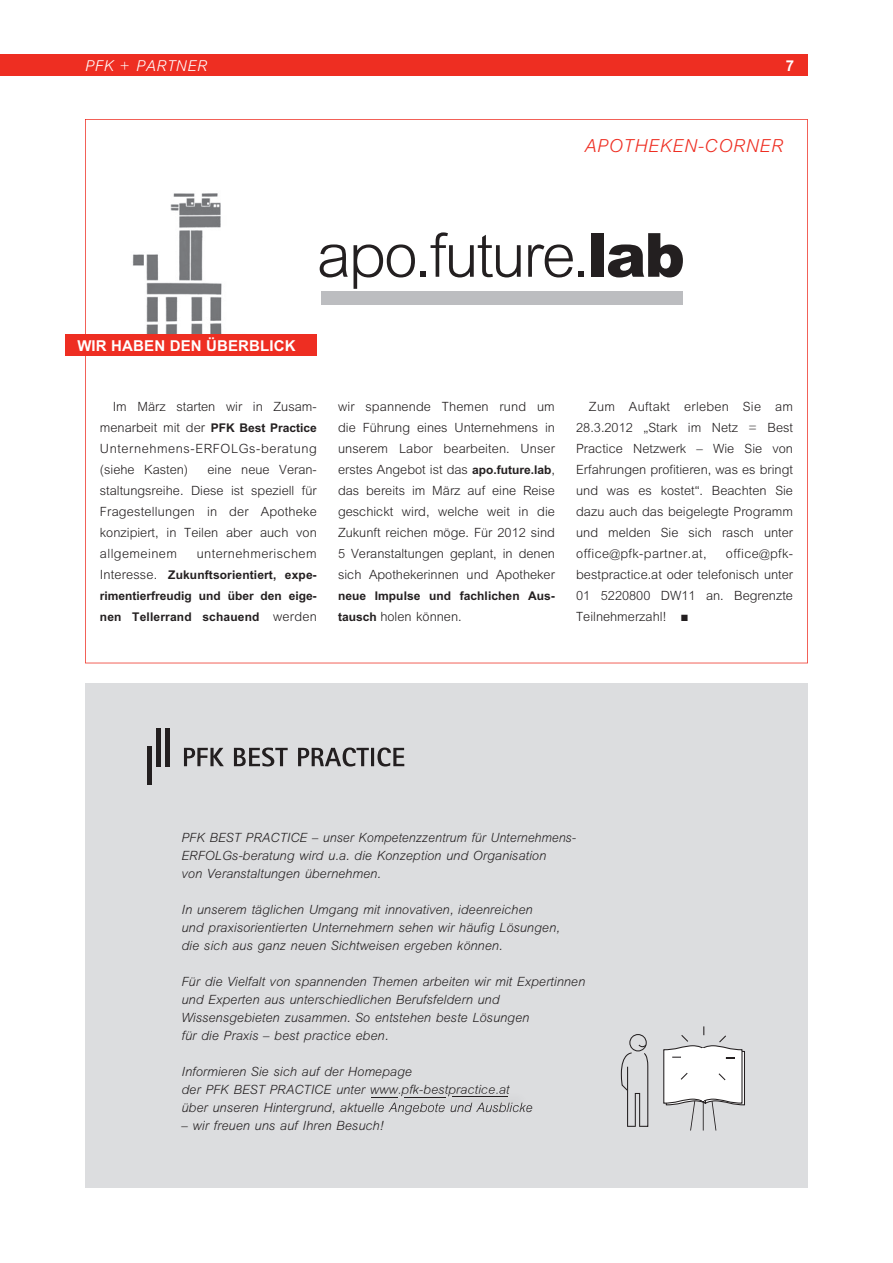
<style>
.page{position:relative;width:893px;height:1263px;background:#fff}
.page>*{position:absolute;margin:0;border:0;box-sizing:border-box;transform-origin:0 0}
.t1{font:300 60.9px "M Arial";letter-spacing:-.03em;color:#231f20}
.t2{font:italic 300 18px "M Arial";letter-spacing:.04em;color:#ee2e22}
.t3{font:700 15px "M Arial";letter-spacing:.01em;color:#fff}
.t4{font:italic 300 15px "M Arial";letter-spacing:.04em;color:#fff}
.t5{font:300 12.75px/21px "M Arial";color:#231f20;text-align:justify}
.t6{font:italic 300 12.75px/18px "M Arial";color:#231f20}
.t7{font:300 12.75px "M Arial";letter-spacing:.03em;color:#231f20}
.t8{font:700 12px/21px "M Arial";letter-spacing:.005em;color:#231f20;text-align:justify}
.s1{font-weight:900}
.s2{font-weight:700;font-size:12px}
.s3{font-weight:300;font-size:12.75px}
</style>
<div class="page">
<svg style="left:85px;top:119px;width:723px;height:544px"></svg>
<div style="left:85px;top:683px;width:723px;height:504px;background:#dcdddf"></div>
<div style="left:0;top:54px;width:808px;height:21px;background:#ee2e22"></div>
<svg style="left:621px;top:1034px;width:27px;height:93px"></svg>
<svg style="left:663px;top:1026px;width:82px;height:104px"></svg>
<div style="left:321px;top:291px;width:362px;height:14px;background:#bcbdc0"></div>
<svg style="left:184px;top:747px;width:220px;height:19px"></svg>
<hr style="left:166px;top:728px;width:4px;height:38px;background:#231f20">
<hr style="left:157px;top:728px;width:4px;height:38px;background:#231f20">
<div style="left:147px;top:746px;width:5px;height:38px;background:#231f20"></div>
<img style="left:130px;top:190px;width:118px;height:145px">
<div style="left:66px;top:335px;width:251px;height:21px;background:#ee2e22"></div>
<img style="left:381px;top:1093px;width:30px;height:3px">
<img style="left:379px;top:1103px;width:33px;height:7px">
<svg style="left:371px;top:1097px;width:27px;height:1px"></svg>
<img style="left:418px;top:1093px;width:40px;height:10px">
<img style="left:418px;top:1103px;width:42px;height:7px">
<svg style="left:412px;top:1093px;width:6px;height:17px"></svg>
<hr style="left:404px;top:1097px;width:42px;height:1px;background:#231f20">
<img style="left:467px;top:1096px;width:61px;height:14px">
<img style="left:469px;top:1093px;width:40px;height:1px">
<svg style="left:460px;top:1093px;width:7px;height:17px"></svg>
<hr style="left:452px;top:1096px;width:55px;height:1px;background:#231f20">
<p class="t4" style="left:85px;top:57px;width:124px">PFK + PARTNER</p>
<p class="t3" style="left:786px;top:57px;width:10px">7</p>
<h2 class="t2" style="left:584px;top:135px;width:200px">APOTHEKEN-CORNER</h2>
<p class="t3" style="left:77px;top:337px;width:220px">WIR HABEN DEN ÜBERBLICK</p>
<h1 class="t1" style="left:317px;top:221px;width:370px">apo.future.<span class="s1">lab</span></h1>
<p class="t5" style="left:100px;top:396px;width:218px;text-indent:13px">Im März starten wir in Zusam&shy;menarbeit mit der <span class="s2">PFK Best Practice </span>Unternehmens-ERFOLGs-beratung (siehe Kasten)</p>
<p class="t5" style="left:100px;top:459px;width:218px;text-indent:108px">eine neue Veran&shy;staltungsreihe. Diese ist speziell für Fragestellungen in der Apotheke konzipiert, in Teilen aber auch von allgemeinem</p>
<p class="t7" style="left:197px;top:546px;width:121px">unternehmerischem</p>
<p class="t8" style="left:100px;top:564px;width:218px"><span class="s3">Interesse.</span> Zukunftsorientiert, expe&shy;rimentierfreudig und über den eige&shy;nen Tellerrand schauend <span class="s3">werden</span></p>
<p class="t5" style="left:338px;top:396px;width:218px">wir spannende Themen rund um die Führung eines Unternehmens in unserem Labor bearbeiten. Unser erstes Angebot ist das <span class="s2">apo.future.lab</span>, das bereits im März auf eine Reise geschickt wird, welche weit in die Zukunft reichen möge. Für 2012 sind 5 Veranstaltungen geplant, in denen sich Apothekerinnen und Apotheker</p>
<p class="t8" style="left:338px;top:585px;width:218px">neue Impulse und fachlichen Aus-</p>
<p class="t5" style="left:338px;top:606px;width:125px"><span class="s2">tausch</span> holen können.</p>
<p class="t5" style="left:576px;top:396px;width:218px;text-indent:13px">Zum Auftakt erleben Sie am 28.3.2012 „Stark im Netz = Best Practice Netzwerk – Wie Sie von Erfahrungen profitieren, was es bringt und was es kostet“. Beachten Sie dazu auch das beigelegte Programm und melden Sie sich rasch unter office@pfk-partner.at,</p>
<p class="t5" style="left:576px;top:543px;width:218px;text-indent:150px">office@pfk&shy;bestpractice.at oder telefonisch unter 01 5220800 DW11 an. Begrenzte Teilnehmerzahl! ■</p>
<p class="t6" style="left:181px;top:828px;width:396px">PFK BEST PRACTICE – unser Kompetenzzentrum für Unternehmens-<br>ERFOLGs-beratung wird u.a. die Konzeption und Organisation<br>von Veranstaltungen übernehmen.</p>
<p class="t6" style="left:181px;top:900px;width:380px">In unserem täglichen Umgang mit innovativen, ideenreichen<br>und praxisorientierten Unternehmern sehen wir häufig Lösungen, die sich aus ganz neuen Sichtweisen ergeben können.</p>
<p class="t6" style="left:181px;top:972px;width:405px">Für die Vielfalt von spannenden Themen arbeiten wir mit Expertinnen und Experten aus unterschiedlichen Berufsfeldern und Wissensgebieten zusammen. So entstehen beste Lösungen<br>für die Praxis – best practice eben.</p>
<p class="t6" style="left:181px;top:1062px;width:353px">Informieren Sie sich auf der Homepage<br>der PFK BEST PRACTICE unter www.pfk-bestpractice.at über unseren Hintergrund, aktuelle Angebote und Ausblicke</p>
<p class="t6" style="left:181px;top:1116px;width:204px">– wir freuen uns auf Ihren Besuch!</p>
</div>
